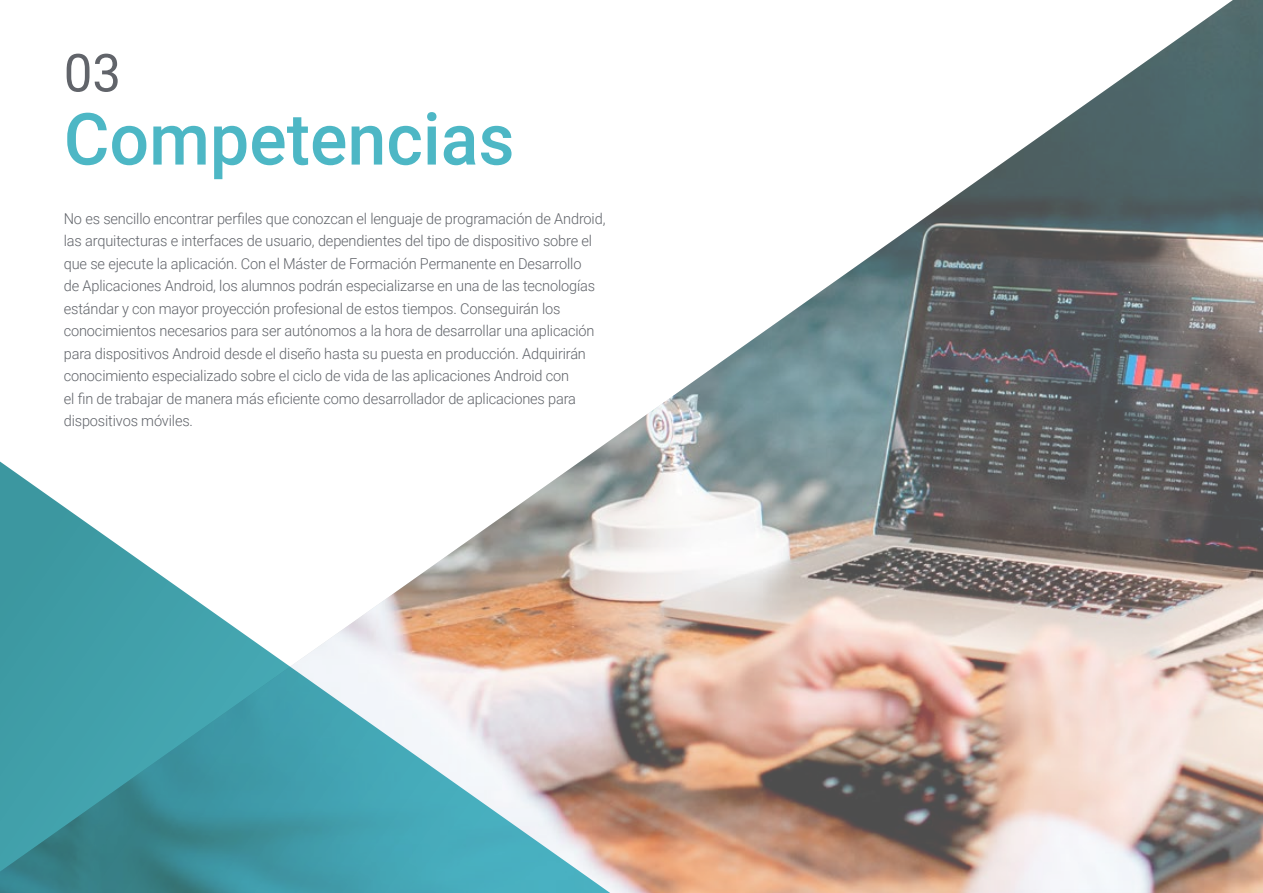
<style>
.page{position:relative;width:1263px;height:893px;background:#fff}
.page>*{position:absolute;margin:0;border:0;box-sizing:border-box;transform-origin:0 0}
.t1{font:500 72px "Roboto";color:#4db7c5}
.t2{font:52.5px "Roboto";color:#61646a}
.t3{font:300 15px/22.5px "Roboto";letter-spacing:-.01em;color:#61646a}
</style>
<div class="page">
<img style="left:602px;top:0;width:661px;height:893px">
<svg style="left:0;top:446px;width:640px;height:447px"></svg>
<h2 class="t2" style="left:64px;top:36px;width:59px">03</h2>
<h1 class="t1" style="left:64px;top:89px;width:452px">Competencias</h1>
<p class="t3" style="left:64px;top:207px;width:543px">No es sencillo encontrar perfiles que conozcan el lenguaje de programación de Android, las arquitecturas e interfaces de usuario, dependientes del tipo de dispositivo sobre el que se ejecute la aplicación. Con el Máster de Formación Permanente en Desarrollo<br>de Aplicaciones Android, los alumnos podrán especializarse en una de las tecnologías estándar y con mayor proyección profesional de estos tiempos. Conseguirán los conocimientos necesarios para ser autónomos a la hora de desarrollar una aplicación para dispositivos Android desde el diseño hasta su puesta en producción. Adquirirán conocimiento especializado sobre el ciclo de vida de las aplicaciones Android con<br>el fin de trabajar de manera más eficiente como desarrollador de aplicaciones para dispositivos móviles.</p>
</div>
